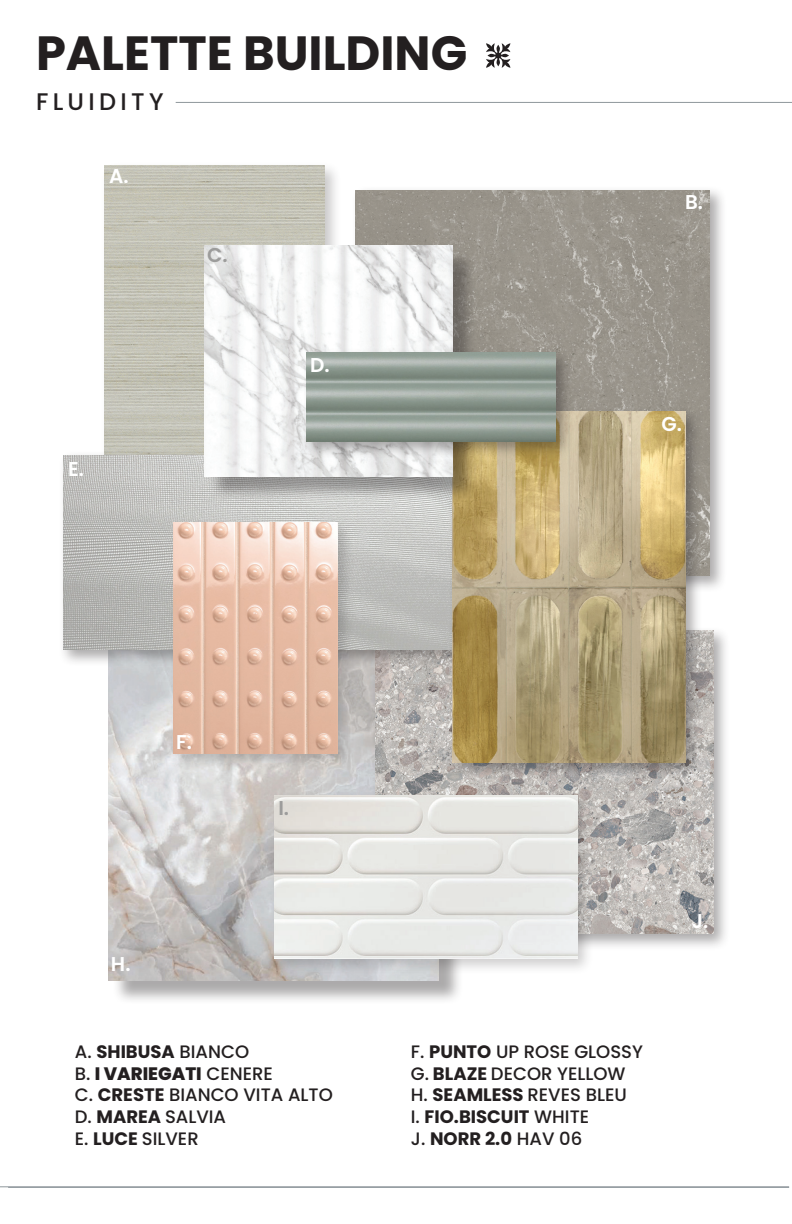
<style>
.page{position:relative;width:792px;height:1224px;background:#fff}
.page>*{position:absolute;margin:0;border:0;box-sizing:border-box;transform-origin:0 0}
.t1{font:700 48px "Poppins";color:#231f20}
.t2{font:500 24px "Poppins";letter-spacing:.18em;color:#231f20}
.t3{font:600 20px "Poppins";color:#fff}
.t4{font:600 20px "Poppins";color:#9c9c9b}
.t5{font:500 18px/21.6px "Poppins";color:#231f20}
.s1{font-weight:700}
.s2{font-weight:800}
</style>
<div class="page">
<svg style="left:486px;top:43px;width:24px;height:25px"></svg>
<hr style="left:8px;top:1187px;width:781px;height:1px;background:#8f979c">
<hr style="left:0;top:1186px;width:789px;height:1px;background:#8f979c">
<hr style="left:176px;top:102px;width:616px;height:1px;background:#8f979c">
<div style="left:100px;top:161px;width:242px;height:426px;background:#231f20;opacity:.25"></div>
<img style="left:105px;top:165px;width:219px;height:285px">
<div style="left:112px;top:624px;width:351px;height:381px;background:#231f20;opacity:.38"></div>
<img style="left:109px;top:667px;width:329px;height:313px">
<div style="left:371px;top:626px;width:360px;height:326px;background:#231f20;opacity:.38"></div>
<img style="left:376px;top:631px;width:337px;height:303px">
<div style="left:351px;top:186px;width:376px;height:407px;background:#231f20;opacity:.38"></div>
<img style="left:356px;top:190px;width:354px;height:386px">
<div style="left:58px;top:450px;width:435px;height:217px;background:#231f20;opacity:.38"></div>
<img style="left:63px;top:455px;width:385px;height:195px">
<div style="left:448px;top:407px;width:255px;height:374px;background:#231f20;opacity:.38"></div>
<img style="left:452px;top:412px;width:234px;height:351px">
<div style="left:269px;top:791px;width:325px;height:185px;background:#231f20;opacity:.22"></div>
<img style="left:274px;top:796px;width:303px;height:162px">
<div style="left:208px;top:249px;width:270px;height:252px;background:#231f20;opacity:.38"></div>
<img style="left:205px;top:246px;width:248px;height:230px">
<div style="left:302px;top:348px;width:271px;height:111px;background:#231f20;opacity:.38"></div>
<img style="left:306px;top:352px;width:250px;height:89px">
<div style="left:169px;top:518px;width:186px;height:253px;background:#231f20;opacity:.2"></div>
<img style="left:173px;top:522px;width:165px;height:231px">
<h1 class="t1" style="left:36px;top:25px;width:433px">PALETTE BUILDING</h1>
<h2 class="t2" style="left:36px;top:88px;width:129px">FLUIDITY</h2>
<p class="t3" style="left:109px;top:164px;width:21px">A.</p>
<p class="t3" style="left:68px;top:457px;width:17px">E.</p>
<p class="t4" style="left:207px;top:244px;width:22px">C.</p>
<p class="t3" style="left:310px;top:353px;width:21px">D.</p>
<p class="t3" style="left:685px;top:190px;width:20px">B.</p>
<p class="t3" style="left:661px;top:412px;width:22px">G.</p>
<p class="t3" style="left:176px;top:731px;width:17px">F.</p>
<p class="t3" style="left:111px;top:952px;width:21px">H.</p>
<p class="t4" style="left:278px;top:797px;width:12px">I.</p>
<p class="t5" style="left:75px;top:1041px;width:259px">A. <span class="s1">SHIBUSA</span> BIANCO<br>B. <span class="s2">I VARIEGATI</span> CENERE<br>C. <span class="s1">CRESTE</span> BIANCO VITA ALTO<br>D. <span class="s1">MAREA</span> SALVIA<br>E. <span class="s1">LUCE</span> SILVER</p>
<p class="t5" style="left:411px;top:1041px;width:234px">F. <span class="s1">PUNTO</span> UP ROSE GLOSSY<br>G. <span class="s1">BLAZE</span> DECOR YELLOW<br>H. <span class="s1">SEAMLESS</span> REVES BLEU<br>I. <span class="s1">FIO.BISCUIT</span> WHITE<br>J. <span class="s1">NORR 2.0</span> HAV 06</p>
<p class="t3" style="left:692px;top:909px;width:18px">J.</p>
</div>
